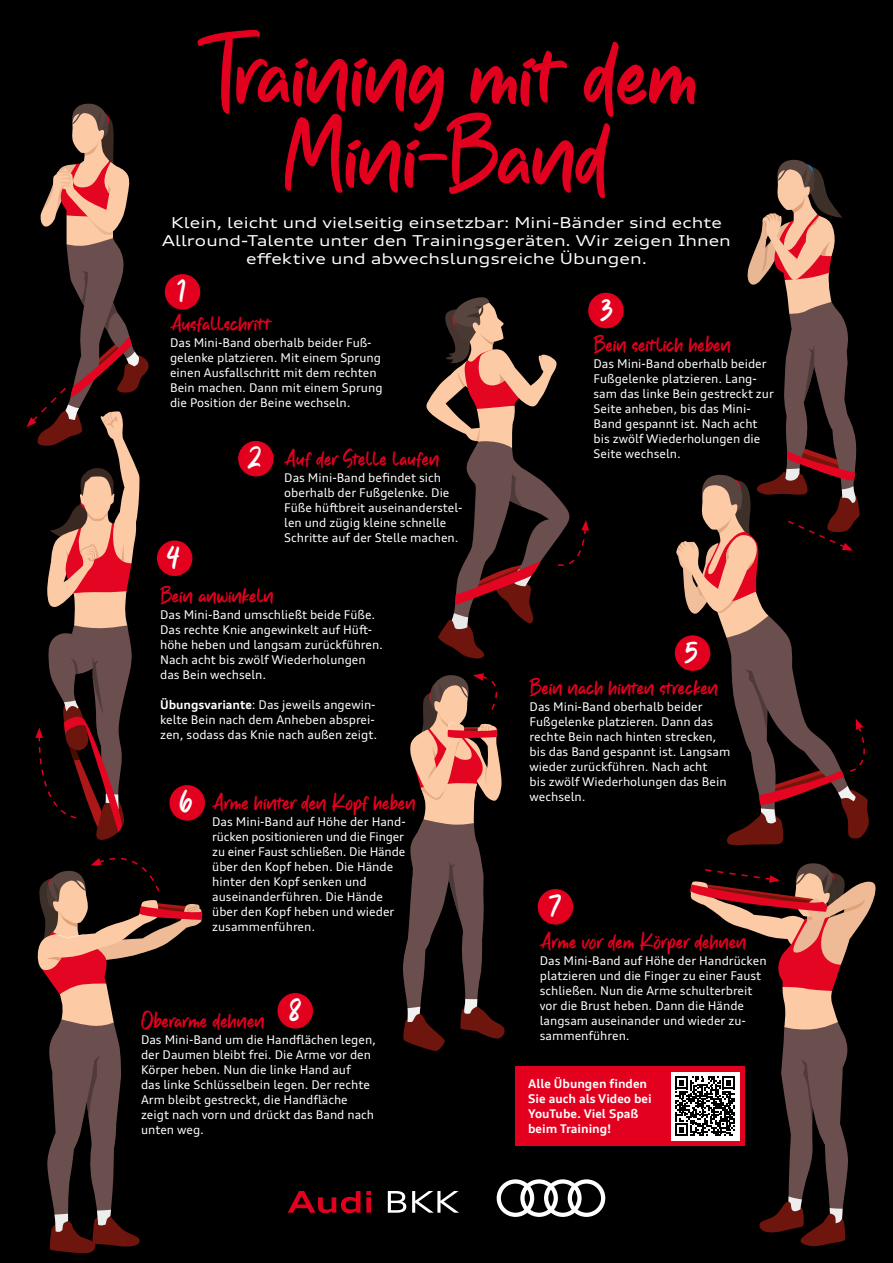
<style>
.page{position:relative;width:893px;height:1263px;background:#000}
.page>*{position:absolute;margin:0;border:0;box-sizing:border-box;transform-origin:0 0}
.t1{font:112.05px/81.4px "Spicy Chicken";letter-spacing:.005em;color:#e3001f;text-align:center}
.t2{font:38.7px "Spicy Chicken";color:#fff}
.t3{font:25.5px "Spicy Chicken";letter-spacing:.01em;color:#e3001f}
.t4{font:expanded 15px/18px "Audi Type";color:#fff;text-align:center}
.t5{font:12px/15px "Audi Type";color:#fff}
.t6{font:700 12px/15px "Audi Type";color:#fff}
.s1{font-weight:700}
</style>
<div class="page">
<svg style="left:288px;top:1191px;width:72px;height:22px"></svg>
<svg style="left:366px;top:1191px;width:5px;height:22px"></svg>
<svg style="left:388px;top:1191px;width:18px;height:22px"></svg>
<svg style="left:412px;top:1191px;width:47px;height:22px"></svg>
<svg style="left:497px;top:1179px;width:108px;height:38px"></svg>
<div style="left:515px;top:1066px;width:230px;height:80px;background:#e3001f"></div>
<div style="left:671px;top:1072px;width:68px;height:68px;background:#fff"></div>
<div style="left:238px;top:441px;width:36px;height:35px;background:#e3001f;border-radius:50%"></div>
<div style="left:538px;top:889px;width:35px;height:35px;background:#e3001f;border-radius:50%"></div>
<div style="left:169px;top:785px;width:36px;height:36px;background:#e3001f;border-radius:50%"></div>
<div style="left:277px;top:993px;width:36px;height:35px;background:#e3001f;border-radius:50%"></div>
<div style="left:588px;top:293px;width:36px;height:35px;background:#e3001f;border-radius:50%"></div>
<svg style="left:426px;top:297px;width:163px;height:362px"></svg>
<svg style="left:676px;top:160px;width:193px;height:686px"></svg>
<svg style="left:403px;top:673px;width:102px;height:378px"></svg>
<svg style="left:675px;top:863px;width:201px;height:383px"></svg>
<svg style="left:26px;top:103px;width:176px;height:1151px"></svg>
<h1 class="t1" style="left:196px;top:30px;width:501px">Training mit dem<br>Mini-Band</h1>
<p class="t4" style="left:162px;top:213px;width:570px">Klein, leicht und vielseitig einsetzbar: Mini-Bänder sind echte<br>Allround-Talente unter den Trainingsgeräten. Wir zeigen Ihnen effektive und abwechslungsreiche Übungen.</p>
<p class="t2" style="left:177px;top:268px;width:10px">1</p>
<p class="t2" style="left:600px;top:288px;width:14px">3</p>
<p class="t3" style="left:170px;top:308px;width:101px">Ausfallschritt</p>
<p class="t5" style="left:170px;top:335px;width:214px">Das Mini-Band oberhalb beider Fuß&shy;gelenke platzieren. Mit einem Sprung einen Ausfallschritt mit dem rechten Bein machen. Dann mit einem Sprung die Position der Beine wechseln.</p>
<p class="t3" style="left:594px;top:329px;width:139px">Bein seitlich heben</p>
<p class="t5" style="left:594px;top:356px;width:182px">Das Mini-Band oberhalb beider<br>Fußgelenke platzieren. Lang&shy;sam das linke Bein gestreckt zur<br>Seite anheben, bis das Mini-<br>Band gespannt ist. Nach acht bis zwölf Wiederholungen die<br>Seite wechseln.</p>
<p class="t2" style="left:248px;top:435px;width:15px">2</p>
<p class="t3" style="left:284px;top:443px;width:156px">Auf der Stelle laufen</p>
<p class="t5" style="left:284px;top:470px;width:180px">Das Mini-Band befindet sich oberhalb der Fußgelenke. Die<br>Füße hüftbreit auseinanderstel&shy;len und zügig kleine schnelle<br>Schritte auf der Stelle machen.</p>
<p class="t2" style="left:167px;top:534px;width:14px">4</p>
<p class="t3" style="left:160px;top:580px;width:115px">Bein anwinkeln</p>
<p class="t5" style="left:160px;top:607px;width:225px">Das Mini-Band umschließt beide Füße.<br>Das rechte Knie angewinkelt auf Hüft&shy;höhe heben und langsam zurückführen.<br>Nach acht bis zwölf Wiederholungen das Bein wechseln.</p>
<p class="t5" style="left:160px;top:697px;width:219px"><span class="s1">Übungsvariante</span>: Das jeweils angewin&shy;kelte Bein nach dem Anheben absprei&shy;zen, sodass das Knie nach außen zeigt.</p>
<p class="t2" style="left:179px;top:779px;width:14px">6</p>
<p class="t3" style="left:212px;top:787px;width:205px">Arme hinter den Kopf heben</p>
<p class="t5" style="left:212px;top:814px;width:195px">Das Mini-Band auf Höhe der Hand&shy;rücken positionieren und die Finger zu einer Faust schließen. Die Hände über den Kopf heben. Die Hände hinter den Kopf senken und auseinanderführen. Die Hände über den Kopf heben und wieder zusammenführen.</p>
<p class="t2" style="left:289px;top:986px;width:14px">8</p>
<p class="t3" style="left:141px;top:1004px;width:125px">Oberarme dehnen</p>
<p class="t5" style="left:141px;top:1031px;width:237px">Das Mini-Band um die Handflächen legen, der Daumen bleibt frei. Die Arme vor den Körper heben. Nun die linke Hand auf<br>das linke Schlüsselbein legen. Der rechte Arm bleibt gestreckt, die Handfläche zeigt nach vorn und drückt das Band nach unten weg.</p>
<p class="t2" style="left:685px;top:629px;width:14px">5</p>
<p class="t3" style="left:530px;top:672px;width:190px">Bein nach hinten strecken</p>
<p class="t5" style="left:530px;top:699px;width:202px">Das Mini-Band oberhalb beider<br>Fußgelenke platzieren. Dann das rechte Bein nach hinten strecken, bis das Band gespannt ist. Langsam wieder zurückführen. Nach acht<br>bis zwölf Wiederholungen das Bein wechseln.</p>
<p class="t2" style="left:549px;top:882px;width:14px">7</p>
<p class="t3" style="left:540px;top:925px;width:208px">Arme vor dem Körper dehnen</p>
<p class="t5" style="left:540px;top:952px;width:228px">Das Mini-Band auf Höhe der Handrücken platzieren und die Finger zu einer Faust schließen. Nun die Arme schulterbreit vor die Brust heben. Dann die Hände langsam auseinander und wieder zu&shy;sammenführen.</p>
<p class="t6" style="left:528px;top:1076px;width:125px">Alle Übungen finden<br>Sie auch als Video bei<br>YouTube. Viel Spaß beim Training!</p>
</div>
